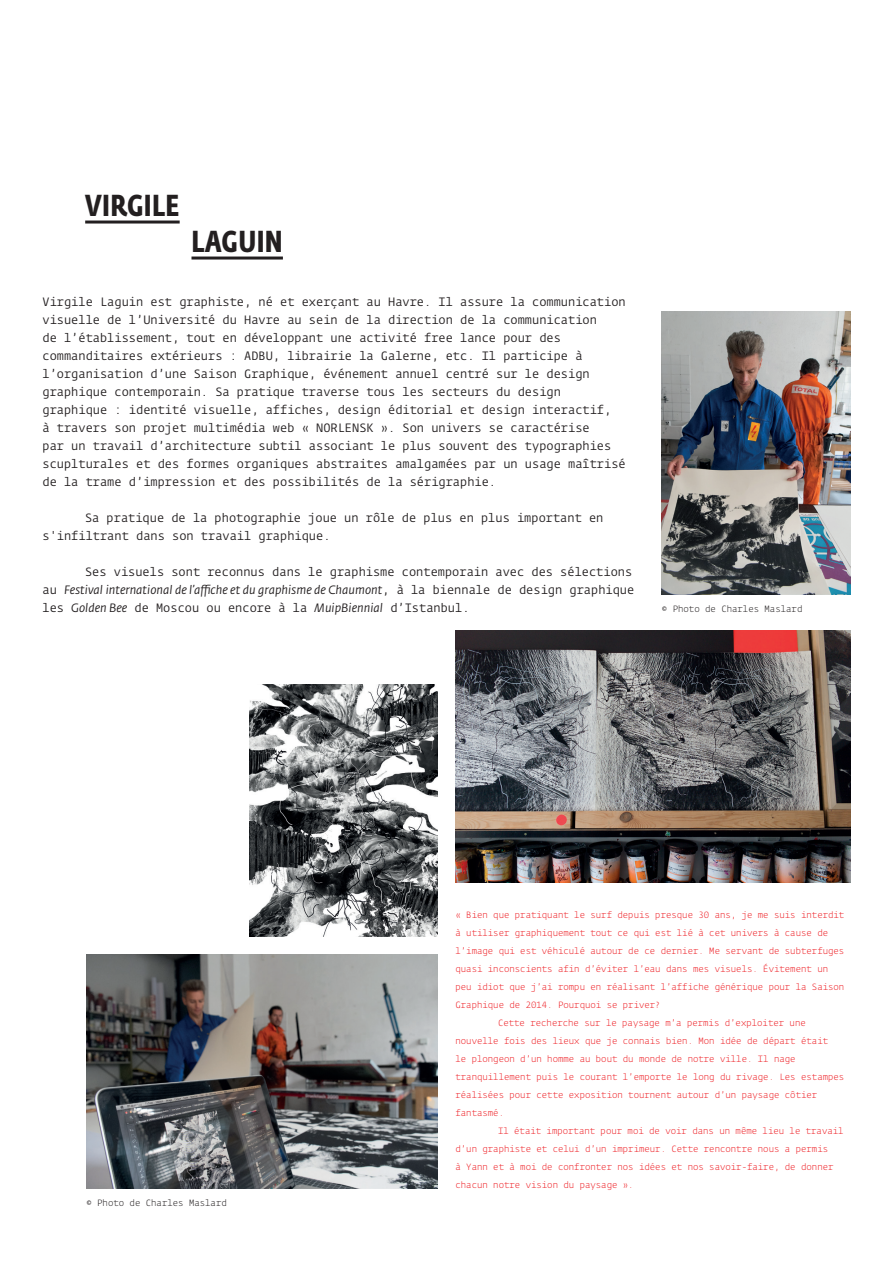
<style>
.page{position:relative;width:893px;height:1263px;background:#fff}
.page>*{position:absolute;margin:0;border:0;box-sizing:border-box;transform-origin:0 0}
.texte_courant{font:700 30px "Fedra Sans Cond Std";letter-spacing:.01em;color:#231f20}
.texte_courant-2{font:12px/18px "Fedra Mono";color:#231f20}
.texte_courant-3{font:300 9px/18px "Fedra Mono";color:#ee1d23}
.texte_courant-4{font:300 9px "Fedra Mono";color:#231f20}
.s1{font-family:"Fedra Sans Std";font-style:italic}
</style>
<div class="page">
<hr style="left:85px;top:221px;width:95px;height:3px;background:#231f20">
<hr style="left:191px;top:257px;width:92px;height:3px;background:#231f20">
<img style="left:662px;top:311px;width:188px;height:283px">
<img style="left:249px;top:684px;width:188px;height:252px">
<img style="left:86px;top:954px;width:351px;height:234px">
<img style="left:455px;top:630px;width:395px;height:252px">
<p class="texte_courant" style="left:85px;top:187px;width:96px">VIRGILE</p>
<p class="texte_courant" style="left:191px;top:223px;width:93px">LAGUIN</p>
<p class="texte_courant-2" style="left:43px;top:293px;width:585px">Virgile Laguin est graphiste, né et exerçant au Havre. Il assure la communication visuelle de l’Université du Havre au sein de la direction de la communication<br>de l’établissement, tout en développant une activité free lance pour des commanditaires extérieurs : ADBU, librairie la Galerne, etc. Il participe à l’organisation d’une Saison Graphique, événement annuel centré sur le design graphique contemporain. Sa pratique traverse tous les secteurs du design graphique : identité visuelle, affiches, design éditorial et design interactif,<br>à travers son projet multimédia web « NORLENSK ». Son univers se caractérise<br>par un travail d’architecture subtil associant le plus souvent des typographies scuplturales et des formes organiques abstraites amalgamées par un usage maîtrisé de la trame d’impression et des possibilités de la sérigraphie.</p>
<p class="texte_courant-2" style="left:43px;top:509px;width:562px;text-indent:43px">Sa pratique de la photographie joue un rôle de plus en plus important en s'infiltrant dans son travail graphique.</p>
<p class="texte_courant-2" style="left:43px;top:563px;width:593px;text-indent:43px">Ses visuels sont reconnus dans le graphisme contemporain avec des sélections au <span class="s1">Festival international de l’affiche et du graphisme de Chaumont</span>, à la biennale de design graphique les <span class="s1">Golden Bee</span> de Moscou ou encore à la <span class="s1">MuipBiennial</span> d’Istanbul.</p>
<p class="texte_courant-4" style="left:662px;top:604px;width:142px">© Photo de Charles Maslard</p>
<p class="texte_courant-4" style="left:86px;top:1198px;width:142px">© Photo de Charles Maslard</p>
<p class="texte_courant-3" style="left:455px;top:906px;width:390px">« Bien que pratiquant le surf depuis presque 30 ans, je me suis interdit à utiliser graphiquement tout ce qui est lié à cet univers à cause de l’image qui est véhiculé autour de ce dernier. Me servant de subterfuges quasi inconscients afin d’éviter l’eau dans mes visuels. Évitement un peu idiot que j’ai rompu en réalisant l’affiche générique pour la Saison Graphique de 2014. Pourquoi se priver?</p>
<p class="texte_courant-3" style="left:455px;top:1014px;width:390px;text-indent:43px">Cette recherche sur le paysage m’a permis d’exploiter une nouvelle fois des lieux que je connais bien. Mon idée de départ était<br>le plongeon d’un homme au bout du monde de notre ville. Il nage tranquillement puis le courant l’emporte le long du rivage. Les estampes réalisées pour cette exposition tournent autour d’un paysage côtier fantasmé.</p>
<p class="texte_courant-3" style="left:455px;top:1122px;width:390px;text-indent:43px">Il était important pour moi de voir dans un même lieu le travail d’un graphiste et celui d’un imprimeur. Cette rencontre nous a permis<br>à Yann et à moi de confronter nos idées et nos savoir-faire, de donner chacun notre vision du paysage ».</p>
</div>
